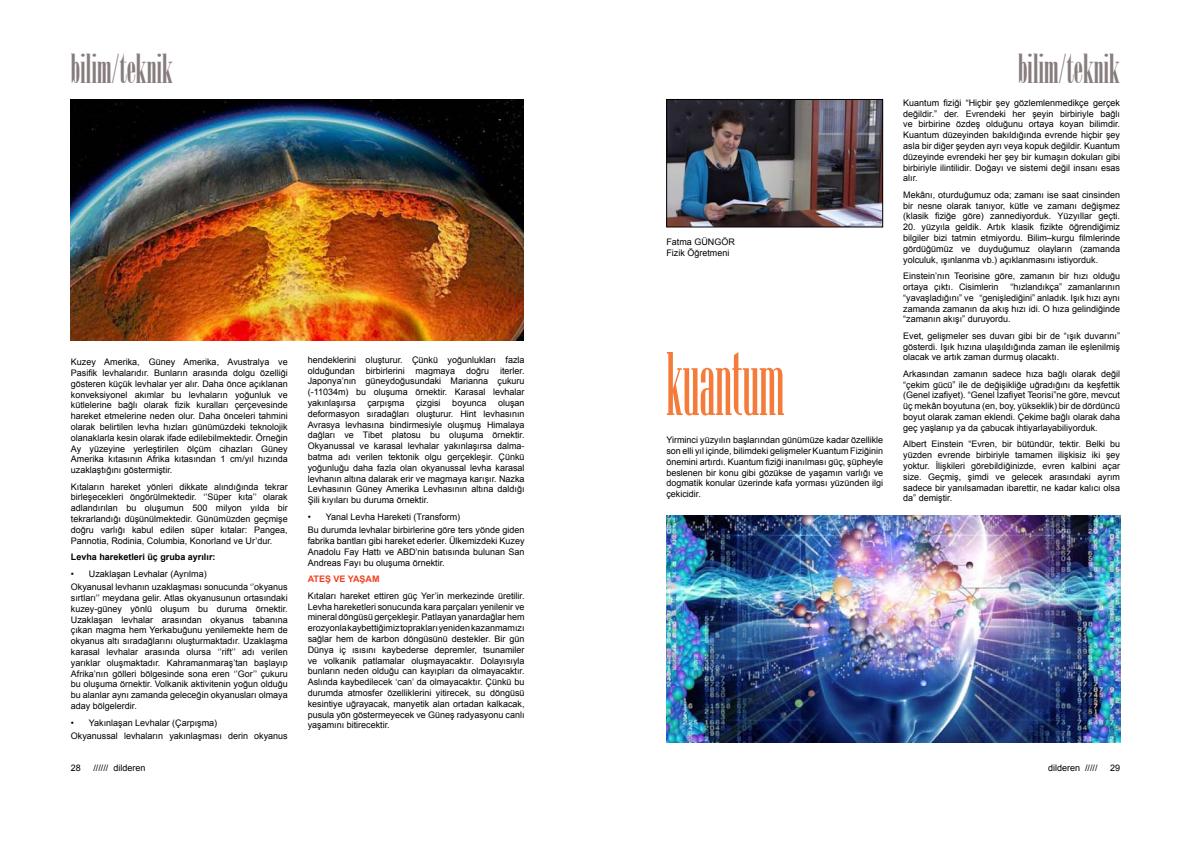
<style>
.page{position:relative;width:1191px;height:842px;background:#fff}
.page>*{position:absolute;margin:0;border:0;box-sizing:border-box;transform-origin:0 0}
.t1{font:90px "Niagara Solid";color:#f47b3a;scale:.65 1}
.t2{font:40px "Bodoni MT Poster Compressed";color:#877c7d;scale:.85 1}
.t3{font:9px/10.8px "Arial";color:#000;text-align:justify}
.t4{font:700 9px "Arial";color:#000}
.t5{font:700 9px "Arial";color:#ef4223}
</style>
<div class="page">
<img style="left:666px;top:516px;width:454px;height:227px">
<img style="left:668px;top:101px;width:213px;height:124px">
<div style="left:666px;top:99px;width:217px;height:128px;border:1px solid #000"></div>
<img style="left:71px;top:99px;width:452px;height:242px">
<h2 class="t2" style="left:71px;top:46px;width:122px">bilim/teknik</h2>
<h2 class="t2" style="left:1018px;top:46px;width:122px">bilim/teknik</h2>
<p class="t3" style="left:71px;top:357px;width:218px">Kuzey Amerika, Güney Amerika, Avustralya ve Pasifik levhalarıdır. Bunların arasında dolgu özelliği gösteren küçük levhalar yer alır. Daha önce açıklanan konveksiyonel akımlar bu levhaların yoğunluk ve kütlelerine bağlı olarak fizik kuralları çerçevesinde hareket etmelerine neden olur. Daha önceleri tahmini olarak belirtilen levha hızları günümüzdeki teknolojik olanaklarla kesin olarak ifade edilebilmektedir. Örneğin Ay yüzeyine yerleştirilen ölçüm cihazları Güney Amerika kıtasının Afrika kıtasından 1 cm/yıl hızında uzaklaştığını göstermiştir.</p>
<p class="t3" style="left:71px;top:481px;width:218px">Kıtaların hareket yönleri dikkate alındığında tekrar birleşecekleri öngörülmektedir. ‘’Süper kıta’’ olarak adlandırılan bu oluşumun 500 milyon yılda bir tekrarlandığı düşünülmektedir. Günümüzden geçmişe doğru varlığı kabul edilen süper kıtalar: Pangea, Pannotia, Rodinia, Columbia, Konorland ve Ur’dur.</p>
<p class="t4" style="left:71px;top:551px;width:146px">Levha hareketleri üç gruba ayrılır:</p>
<p class="t3" style="left:71px;top:567px;width:218px;line-height:13.6px">• Uzaklaşan Levhalar (Ayrılma)<br>Okyanusal levhanın uzaklaşması sonucunda ‘’okyanus</p>
<p class="t3" style="left:71px;top:593px;width:218px">sırtları’’ meydana gelir. Atlas okyanusunun ortasındaki kuzey-güney yönlü oluşum bu duruma örnektir.<br>Uzaklaşan levhalar arasından okyanus tabanına çıkan magma hem Yerkabuğunu yenilemekte hem de okyanus altı sıradağlarını oluşturmaktadır. Uzaklaşma karasal levhalar arasında olursa ‘’rift’’ adı verilen yarıklar oluşmaktadır. Kahramanmaraş’tan başlayıp Afrika’nın gölleri bölgesinde sona eren ‘’Gor’’ çukuru bu oluşuma örnektir. Volkanik aktivitenin yoğun olduğu bu alanlar aynı zamanda geleceğin okyanusları olmaya aday bölgelerdir.</p>
<p class="t3" style="left:71px;top:716px;width:218px;line-height:13.6px">• Yakınlaşan Levhalar (Çarpışma)<br>Okyanussal levhaların yakınlaşması derin okyanus</p>
<p class="t3" style="left:308px;top:354px;width:218px">hendeklerini oluşturur. Çünkü yoğunlukları fazla olduğundan birbirlerini magmaya doğru iterler.<br>Japonya’nın güneydoğusundaki Marianna çukuru (-11034m) bu oluşuma örnektir. Karasal levhalar yakınlaşırsa</p>
<p class="t3" style="left:308px;top:398px;width:218px;text-indent:190px">oluşan deformasyon sıradağları oluşturur. Hint levhasının Avrasya levhasına bindirmesiyle oluşmuş Himalaya dağları ve Tibet platosu bu oluşuma örnektir.<br>Okyanussal ve karasal levhalar yakınlaşırsa dalma&shy;batma adı verilen tektonik olgu gerçekleşir. Çünkü yoğunluğu daha fazla olan okyanussal levha karasal levhanın altına dalarak erir ve magmaya karışır. Nazka Levhasının Güney Amerika Levhasının altına daldığı Şili kıyıları bu duruma örnektir.</p>
<p class="t3" style="left:308px;top:510px;width:218px;line-height:13.6px">• Yanal Levha Hareketi (Transform)<br>Bu durumda levhalar birbirlerine göre ters yönde giden</p>
<p class="t3" style="left:308px;top:536px;width:218px">fabrika bantları gibi hareket ederler. Ülkemizdeki Kuzey Anadolu Fay Hattı ve ABD’nin batısında bulunan San Andreas Fayı bu oluşuma örnektir.</p>
<p class="t5" style="left:308px;top:573px;width:73px">ATEŞ VE YAŞAM</p>
<p class="t3" style="left:308px;top:590px;width:218px">Kıtaları hareket ettiren güç Yer’in merkezinde üretilir.<br>Levha hareketleri sonucunda kara parçaları yenilenir ve mineral döngüsü gerçekleşir. Patlayan yanardağlar hem erozyonla kaybettiğimiz toprakları yeniden kazanmamızı sağlar hem de karbon döngüsünü destekler. Bir gün Dünya iç ısısını kaybederse depremler, tsunamiler ve volkanik patlamalar oluşmayacaktır. Dolayısıyla bunların neden olduğu can kayıpları da olmayacaktır.<br>Aslında kaybedilecek ‘can’ da olmayacaktır. Çünkü bu durumda atmosfer özelliklerini yitirecek, su döngüsü kesintiye uğrayacak, manyetik alan ortadan kalkacak, pusula yön göstermeyecek ve Güneş radyasyonu canlı yaşamını bitirecektir.</p>
<p class="t3" style="left:367px;top:398px;width:39px">çarpışma</p>
<p class="t3" style="left:416px;top:398px;width:26px">çizgisi</p>
<p class="t3" style="left:452px;top:398px;width:36px">boyunca</p>
<p class="t3" style="left:666px;top:236px;width:70px">Fatma GÜNGÖR<br>Fizik Öğretmeni</p>
<h1 class="t1" style="left:666px;top:336px;width:183px">kuantum</h1>
<p class="t3" style="left:666px;top:435px;width:218px">Yirminci yüzyılın başlarından günümüze kadar özellikle son elli yıl içinde, bilimdeki gelişmeler Kuantum Fiziğinin önemini artırdı. Kuantum fiziği inanılması güç, şüpheyle beslenen bir konu gibi gözükse de yaşamın varlığı ve dogmatik konular üzerinde kafa yorması yüzünden ilgi çekicidir.</p>
<p class="t3" style="left:903px;top:97px;width:218px">Kuantum fiziği “Hiçbir şey gözlemlenmedikçe gerçek değildir.” der. Evrendeki her şeyin birbiriyle bağlı ve birbirine özdeş olduğunu ortaya koyan bilimdir.<br>Kuantum düzeyinden bakıldığında evrende hiçbir şey asla bir diğer şeyden ayrı veya kopuk değildir. Kuantum düzeyinde evrendeki her şey bir kumaşın dokuları gibi birbiriyle ilintilidir. Doğayı ve sistemi değil insanı esas alır.</p>
<p class="t3" style="left:903px;top:189px;width:218px">Mekânı, oturduğumuz oda; zamanı ise saat cinsinden bir nesne olarak tanıyor, kütle ve zamanı değişmez (klasik fiziğe göre) zannediyorduk. Yüzyıllar geçti.</p>
<p class="t3" style="left:903px;top:222px;width:218px">20. yüzyıla geldik. Artık klasik fizikte öğrendiğimiz bilgiler bizi tatmin etmiyordu. Bilim–kurgu filmlerinde gördüğümüz ve duyduğumuz olayların (zamanda yolculuk, ışınlanma vb.) açıklanmasını istiyorduk.</p>
<p class="t3" style="left:903px;top:271px;width:218px">Einstein’nın Teorisine göre, zamanın bir hızı olduğu ortaya çıktı. Cisimlerin</p>
<p class="t3" style="left:903px;top:281px;width:218px;text-indent:107px">“hızlandıkça” zamanlarının “yavaşladığını” ve “genişlediğini” anladık. Işık hızı aynı zamanda zamanın da akış hızı idi. O hıza gelindiğinde “zamanın akışı” duruyordu.</p>
<p class="t3" style="left:903px;top:330px;width:218px">Evet, gelişmeler ses duvarı gibi bir de “ışık duvarını” gösterdi. Işık hızına ulaşıldığında zaman ile eşlenilmiş olacak ve artık zaman durmuş olacaktı.</p>
<p class="t3" style="left:903px;top:368px;width:218px">Arkasından zamanın sadece hıza bağlı olarak değil “çekim gücü” ile de değişikliğe uğradığını da keşfettik (Genel izafiyet). “Genel İzafiyet Teorisi”ne göre, mevcut üç mekân boyutuna (en, boy, yükseklik) bir de dördüncü boyut olarak zaman eklendi. Çekime bağlı olarak daha geç yaşlanıp ya da çabucak ihtiyarlayabiliyorduk.</p>
<p class="t3" style="left:903px;top:439px;width:218px">Albert Einstein “Evren, bir bütündür, tektir. Belki bu yüzden evrende birbiriyle tamamen ilişkisiz iki şey yoktur. İlişkileri görebildiğinizde, evren kalbini açar size. Geçmiş, şimdi ve gelecek arasındaki ayrım sadece bir yanılsamadan ibarettir, ne kadar kalıcı olsa da” demiştir.</p>
<p class="t3" style="left:71px;top:762px;width:12px">28</p>
<p class="t3" style="left:93px;top:762px;width:54px">////// dilderen</p>
<p class="t3" style="left:1048px;top:762px;width:51px">dilderen /////</p>
<p class="t3" style="left:1110px;top:762px;width:12px">29</p>
</div>
